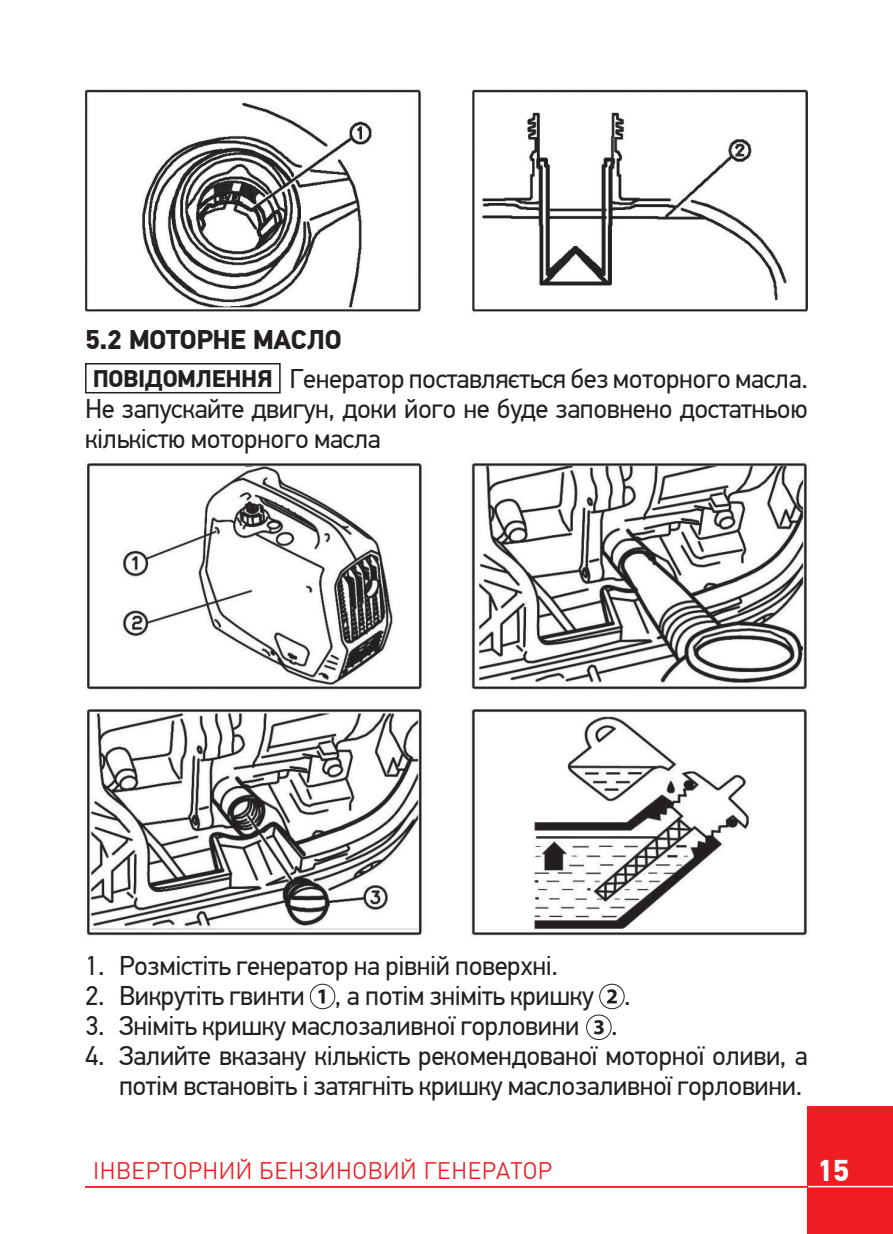
<style>
.page{position:relative;width:893px;height:1234px;background:#fff}
.page>*{position:absolute;margin:0;border:0;box-sizing:border-box;transform-origin:0 0}
.t1{font:700 30px "PF Din Text Pro";color:#fff}
.t2{font:27px/30px "PF Din Text Pro";letter-spacing:-.015em;color:#231f20}
.t3{font:300 24px "PF Din Text Pro";letter-spacing:.05em;color:#ee1d23}
.s1{font-weight:700}
.s2{font-weight:700;font-size:24px}
</style>
<div class="page">
<div style="left:808px;top:1106px;width:85px;height:127px;background:#ee1d23"></div>
<hr style="left:808px;top:1185px;width:85px;height:1px;background:#fff">
<hr style="left:85px;top:1185px;width:723px;height:2px;background:#ee1d23">
<img style="left:85px;top:89px;width:723px;height:225px">
<div style="left:85px;top:363px;width:196px;height:30px;border:2px solid #231f20"></div>
<img style="left:85px;top:461px;width:726px;height:477px">
<svg style="left:310px;top:983px;width:25px;height:25px"></svg>
<svg style="left:599px;top:983px;width:26px;height:25px"></svg>
<svg style="left:586px;top:1014px;width:26px;height:25px"></svg>
<p class="t2" style="left:85px;top:320px;width:724px;line-height:38.4px"><span class="s1">5.2 МОТОРНЕ МАСЛО<br></span><span class="s2">ПОВІДОМЛЕННЯ</span> Генератор поставляється без моторного масла.</p>
<p class="t2" style="left:85px;top:393px;width:724px">Не запускайте двигун, доки його не буде заповнено достатньою кількістю моторного масла</p>
<p class="t2" style="left:85px;top:950px;width:474px">1. Розмістіть генератор на рівній поверхні.</p>
<p class="t2" style="left:85px;top:980px;width:547px">2. Викрутіть гвинти , а потім зніміть кришку .</p>
<p class="t2" style="left:85px;top:1010px;width:534px">3. Зніміть кришку маслозаливної горловини .</p>
<p class="t2" style="left:85px;top:1040px;width:724px;text-align:right">4. Залийте вказану кількість рекомендованої моторної оливи, а потім встановіть і затягніть кришку маслозаливної горловини.</p>
<p class="t3" style="left:94px;top:1156px;width:460px">ІНВЕРТОРНИЙ БЕНЗИНОВИЙ ГЕНЕРАТОР</p>
<p class="t1" style="left:816px;top:1152px;width:34px">15</p>
</div>
